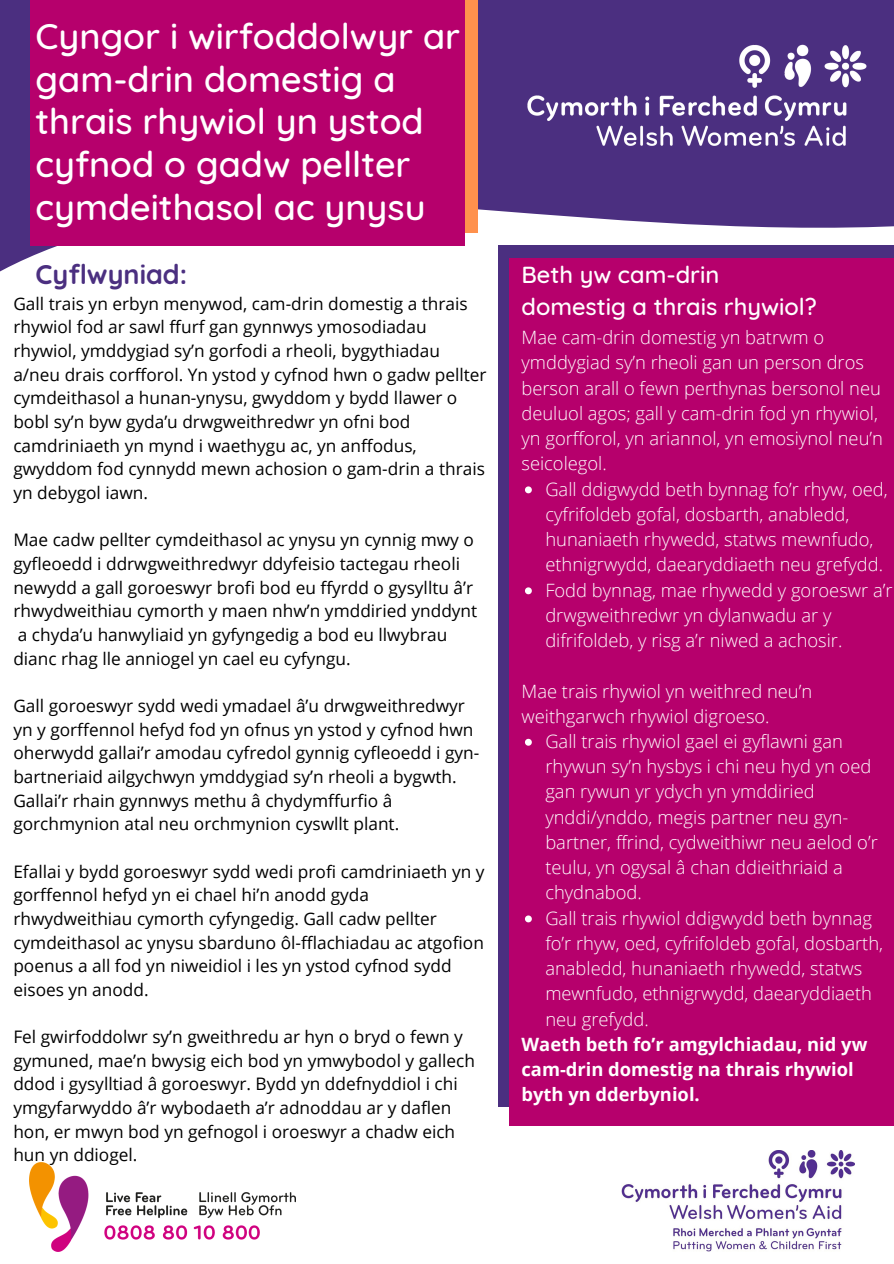
<style>
.page{position:relative;width:894px;height:1264px;background:#fff}
.page>*{position:absolute;margin:0;border:0;box-sizing:border-box;transform-origin:0 0}
.t1{font:500 36px/42.8px "Quicksand";color:#fff}
.t2{font:700 27px "Quicksand";color:#4b2f80}
.t3{font:500 23.7px/32.5px "Quicksand";color:#fff}
.t4{font:300 18.3px/25.2px "Open Sans";color:#fff}
.t5{font:700 18.3px/25.2px "Open Sans";color:#fff}
.t6{font:17.25px/23.7px "Open Sans";color:#000}
</style>
<div class="page">
<img style="left:30px;top:1162px;width:266px;height:89px">
<img style="left:621px;top:1150px;width:233px;height:100px">
<svg style="left:0;top:0;width:893px;height:272px;fill:#4b2f80"></svg>
<img style="left:523px;top:41px;width:345px;height:110px">
<div style="left:452px;top:0;width:25px;height:232px;background:#ff914d"></div>
<div style="left:30px;top:0;width:434px;height:246px;background:#b6006c"></div>
<div style="left:498px;top:245px;width:395px;height:861px;background:#4b2f80"></div>
<div style="left:509px;top:258px;width:384px;height:867px;background:#b6006c"></div>
<svg style="left:525px;top:486px;width:6px;height:7px"></svg>
<svg style="left:525px;top:587px;width:6px;height:7px"></svg>
<svg style="left:525px;top:738px;width:6px;height:7px"></svg>
<svg style="left:525px;top:915px;width:6px;height:7px"></svg>
<h1 class="t1" style="left:36px;top:14px;width:426px">Cyngor i wirfoddolwyr ar gam-drin domestig a thrais rhywiol yn ystod cyfnod o gadw pellter cymdeithasol ac ynysu</h1>
<h2 class="t2" style="left:36px;top:257px;width:153px">Cyflwyniad:</h2>
<p class="t6" style="left:13px;top:291px;width:474px">Gall trais yn erbyn menywod, cam-drin domestig a thrais rhywiol fod ar sawl ffurf gan gynnwys ymosodiadau rhywiol, ymddygiad sy’n gorfodi a rheoli, bygythiadau a/neu drais corfforol. Yn ystod y cyfnod hwn o gadw pellter cymdeithasol a hunan-ynysu, gwyddom y bydd llawer o bobl sy’n byw gyda’u drwgweithredwr yn ofni bod camdriniaeth yn mynd i waethygu ac, yn anffodus, gwyddom fod cynnydd mewn achosion o gam-drin a thrais yn debygol iawn.</p>
<p class="t6" style="left:13px;top:528px;width:465px">Mae cadw pellter cymdeithasol ac ynysu yn cynnig mwy o gyfleoedd i ddrwgweithredwyr ddyfeisio tactegau rheoli newydd a gall goroeswyr brofi bod eu ffyrdd o gysylltu â’r rhwydweithiau cymorth y maen nhw’n ymddiried ynddynt a chyda’u hanwyliaid yn gyfyngedig a bod eu llwybrau dianc rhag lle anniogel yn cael eu cyfyngu.</p>
<p class="t6" style="left:13px;top:693px;width:467px">Gall goroeswyr sydd wedi ymadael â’u drwgweithredwyr yn y gorffennol hefyd fod yn ofnus yn ystod y cyfnod hwn oherwydd gallai’r amodau cyfredol gynnig cyfleoedd i gyn&shy;bartneriaid ailgychwyn ymddygiad sy’n rheoli a bygwth.<br>Gallai’r rhain gynnwys methu â chydymffurfio â gorchmynion atal neu orchmynion cyswllt plant.</p>
<p class="t6" style="left:13px;top:859px;width:472px">Efallai y bydd goroeswyr sydd wedi profi camdriniaeth yn y gorffennol hefyd yn ei chael hi’n anodd gyda rhwydweithiau cymorth cyfyngedig. Gall cadw pellter cymdeithasol ac ynysu sbarduno ôl-fflachiadau ac atgofion poenus a all fod yn niweidiol i les yn ystod cyfnod sydd eisoes yn anodd.</p>
<p class="t6" style="left:13px;top:1024px;width:463px">Fel gwirfoddolwr sy’n gweithredu ar hyn o bryd o fewn y gymuned, mae’n bwysig eich bod yn ymwybodol y gallech ddod i gysylltiad â goroeswyr. Bydd yn ddefnyddiol i chi ymgyfarwyddo â’r wybodaeth a’r adnoddau ar y daflen hon, er mwyn bod yn gefnogol i oroeswyr a chadw eich hun yn ddiogel.</p>
<h3 class="t3" style="left:521px;top:257px;width:297px">Beth yw cam-drin domestig a thrais rhywiol?</h3>
<p class="t4" style="left:521px;top:324px;width:363px">Mae cam-drin domestig yn batrwm o ymddygiad sy’n rheoli gan un person dros berson arall o fewn perthynas bersonol neu deuluol agos; gall y cam-drin fod yn rhywiol, yn gorfforol, yn ariannol, yn emosiynol neu’n seicolegol.</p>
<p class="t4" style="left:545px;top:476px;width:348px">Gall ddigwydd beth bynnag fo’r rhyw, oed, cyfrifoldeb gofal, dosbarth, anabledd, hunaniaeth rhywedd, statws mewnfudo, ethnigrwydd, daearyddiaeth neu grefydd.<br>Fodd bynnag, mae rhywedd y goroeswr a’r drwgweithredwr yn dylanwadu ar y difrifoldeb, y risg a’r niwed a achosir.</p>
<p class="t4" style="left:521px;top:677px;width:292px">Mae trais rhywiol yn weithred neu’n weithgarwch rhywiol digroeso.</p>
<p class="t4" style="left:545px;top:728px;width:339px">Gall trais rhywiol gael ei gyflawni gan rhywun sy’n hysbys i chi neu hyd yn oed gan rywun yr ydych yn ymddiried ynddi/ynddo, megis partner neu gyn&shy;bartner, ffrind, cydweithiwr neu aelod o’r teulu, yn ogysal â chan ddieithriaid a chydnabod.<br>Gall trais rhywiol ddigwydd beth bynnag fo’r rhyw, oed, cyfrifoldeb gofal, dosbarth, anabledd, hunaniaeth rhywedd, statws mewnfudo, ethnigrwydd, daearyddiaeth neu grefydd.</p>
<p class="t5" style="left:521px;top:1031px;width:347px">Waeth beth fo’r amgylchiadau, nid yw cam-drin domestig na thrais rhywiol byth yn dderbyniol.</p>
</div>
